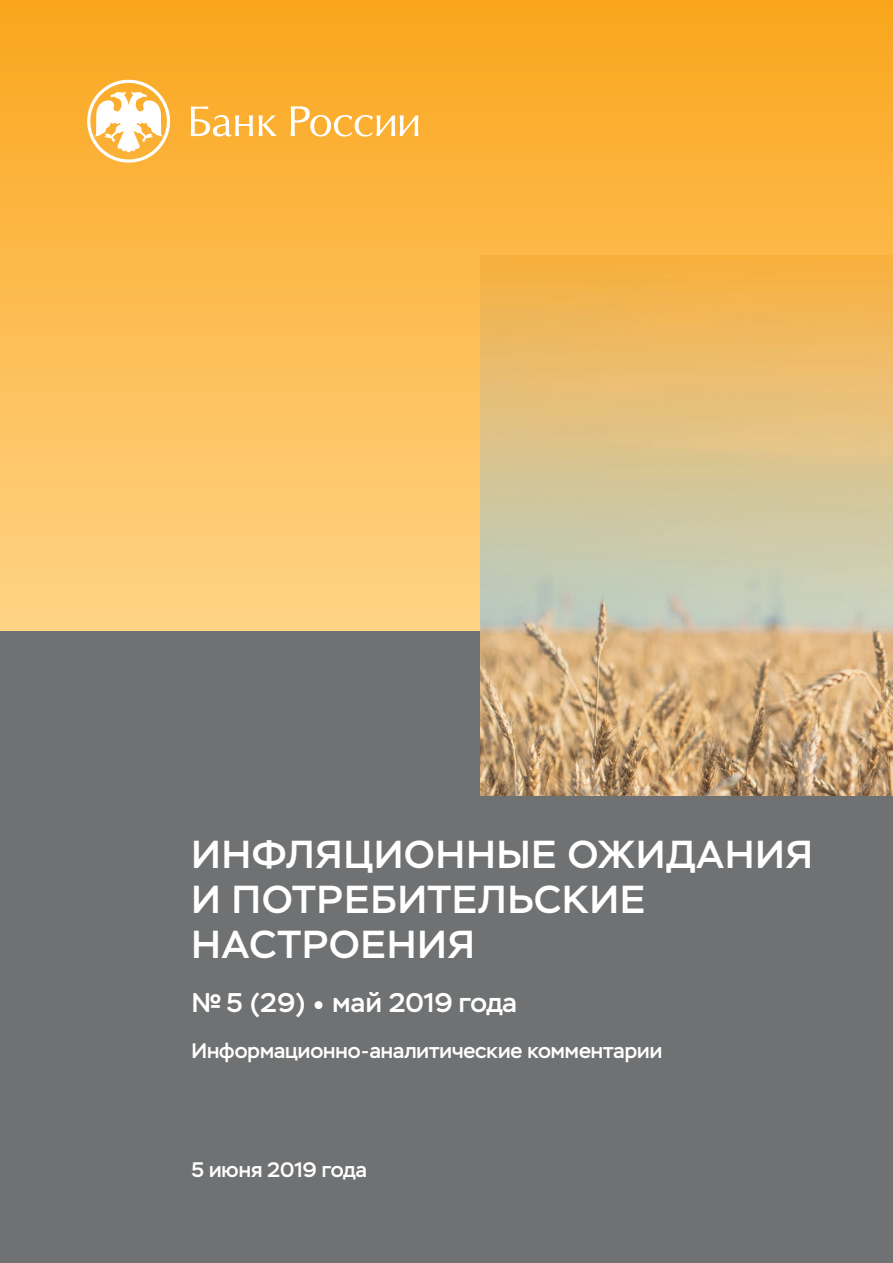
<style>
.page{position:relative;width:893px;height:1263px;background:#fff}
.page>*{position:absolute;margin:0;border:0;box-sizing:border-box;transform-origin:0 0}
.t1{font:500 39px/45px "Stem";letter-spacing:.03em;color:#fff}
.t2{font:500 27px "Stem";color:#fff}
.t3{font:500 21px "Stem";color:#fff}
</style>
<div class="page">
<div style="left:0;top:0;width:893px;height:631px;background:linear-gradient(to bottom,#faa61d,#ffd487)"></div>
<div style="left:0;top:631px;width:893px;height:632px;background:#6f7172"></div>
<svg style="left:87px;top:80px;width:83px;height:83px"></svg>
<svg style="left:191px;top:106px;width:62px;height:31px"></svg>
<svg style="left:259px;top:115px;width:18px;height:21px"></svg>
<svg style="left:291px;top:106px;width:127px;height:31px"></svg>
<img style="left:480px;top:255px;width:413px;height:540px">
<h1 class="t1" style="left:192px;top:832px;width:623px">Инфляционные ожидания и потребительские настроения</h1>
<p class="t2" style="left:191px;top:986px;width:327px">№5 (29) • май 2019 года</p>
<p class="t3" style="left:191px;top:1038px;width:472px">Информационно-аналитические комментарии</p>
<p class="t3" style="left:191px;top:1157px;width:177px">5 июня 2019 года</p>
</div>
